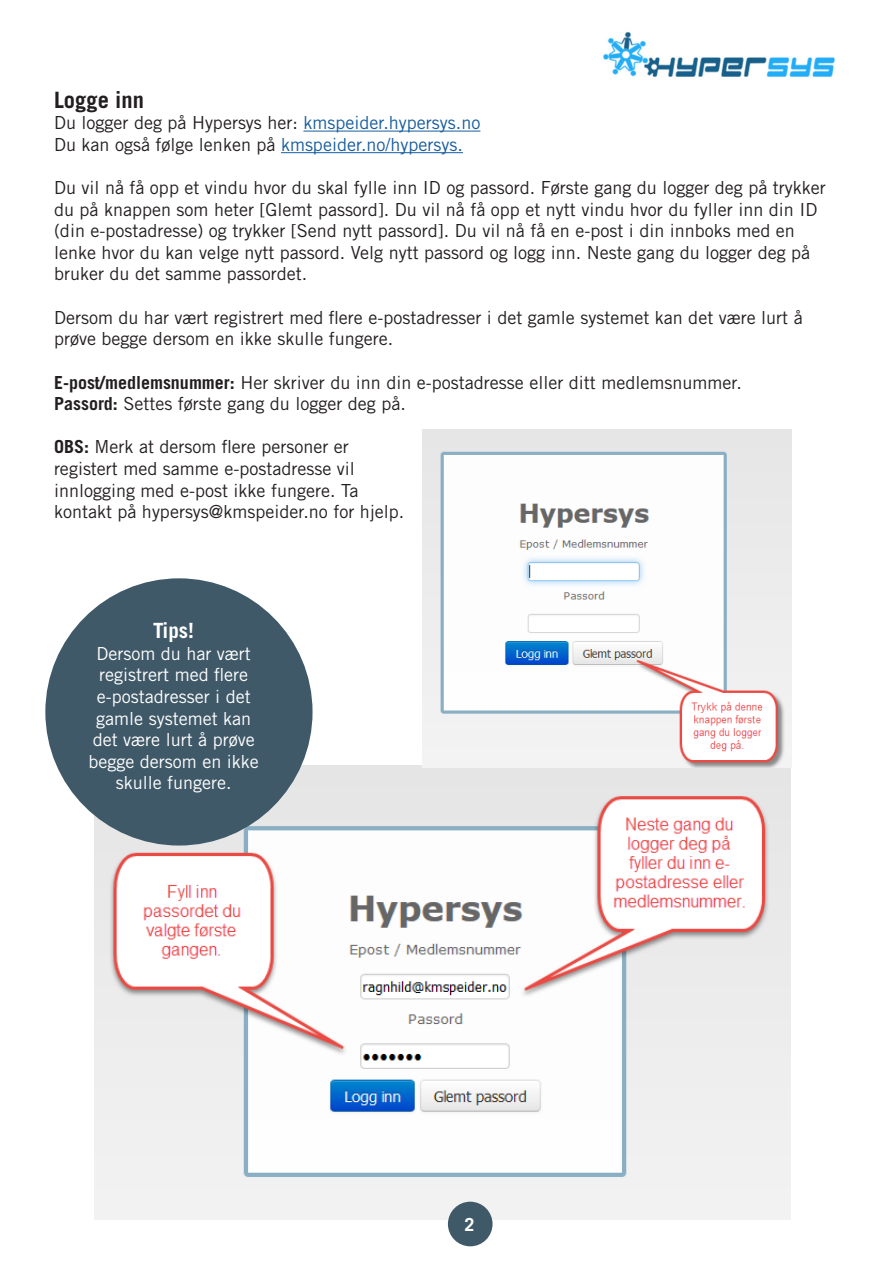
<style>
.page{position:relative;width:893px;height:1263px;background:#fff}
.page>*{position:absolute;margin:0;border:0;box-sizing:border-box;transform-origin:0 0}
.t1{font:700 22.5px "Trade Gothic LT Std";color:#231f20}
.t2{font:700 21px "Trade Gothic LT Std";color:#fff}
.t3{font:18px/21.6px "Trade Gothic LT Std";color:#231f20}
.t4{font:18px/21.6px "Trade Gothic LT Std";color:#fff;text-align:center}
.t5{font:700 18px "Trade Gothic LT Std";color:#fff}
.s1{color:#175d9e}
.s2{font-weight:700}
</style>
<div class="page">
<img style="left:603px;top:32px;width:232px;height:45px">
<img style="left:94px;top:765px;width:697px;height:455px">
<hr style="left:303px;top:131px;width:177px;height:1px;background:#175d9e">
<hr style="left:281px;top:152px;width:182px;height:1px;background:#175d9e">
<img style="left:422px;top:429px;width:370px;height:339px">
<div style="left:45px;top:578px;width:268px;height:267px;background:#405968;border-radius:50%"></div>
<div style="left:448px;top:1202px;width:45px;height:44px;background:#405968;border-radius:50%"></div>
<p class="t1" style="left:54px;top:86px;width:91px">Logge inn</p>
<p class="t3" style="left:54px;top:112px;width:428px">Du logger deg på Hypersys her: <span class="s1">kmspeider.hypersys.no</span></p>
<p class="t3" style="left:54px;top:133px;width:410px">Du kan også følge lenken på <span class="s1">kmspeider.no/hypersys.</span></p>
<p class="t3" style="left:54px;top:177px;width:773px">Du vil nå få opp et vindu hvor du skal fylle inn ID og passord. Første gang du logger deg på trykker du på knappen som heter [Glemt passord]. Du vil nå få opp et nytt vindu hvor du fyller inn din ID (din e-postadresse) og trykker [Send nytt passord]. Du vil nå få en e-post i din innboks med en lenke hvor du kan velge nytt passord. Velg nytt passord og logg inn. Neste gang du logger deg på bruker du det samme passordet.</p>
<p class="t3" style="left:54px;top:306px;width:750px">Dersom du har vært registrert med flere e-postadresser i det gamle systemet kan det være lurt å prøve begge dersom en ikke skulle fungere.</p>
<p class="t3" style="left:54px;top:371px;width:689px"><span class="s2">E-post/medlemsnummer:</span> Her skriver du inn din e-postadresse eller ditt medlemsnummer.</p>
<p class="t3" style="left:54px;top:393px;width:353px"><span class="s2">Passord:</span> Settes første gang du logger deg på.</p>
<p class="t3" style="left:54px;top:436px;width:302px"><span class="s2">OBS:</span> Merk at dersom flere personer er registert med samme e-postadresse vil</p>
<p class="t3" style="left:54px;top:479px;width:306px">innlogging med e-post ikke fungere. Ta</p>
<p class="t3" style="left:54px;top:501px;width:352px">kontakt på hypersys@kmspeider.no for hjelp.</p>
<p class="t2" style="left:153px;top:618px;width:42px">Tips!</p>
<p class="t4" style="left:88px;top:642px;width:172px">Dersom du har vært registrert med flere e-postadresser i det gamle systemet kan det være lurt å prøve begge dersom en ikke skulle fungere.</p>
<p class="t5" style="left:465px;top:1213px;width:12px">2</p>
</div>
